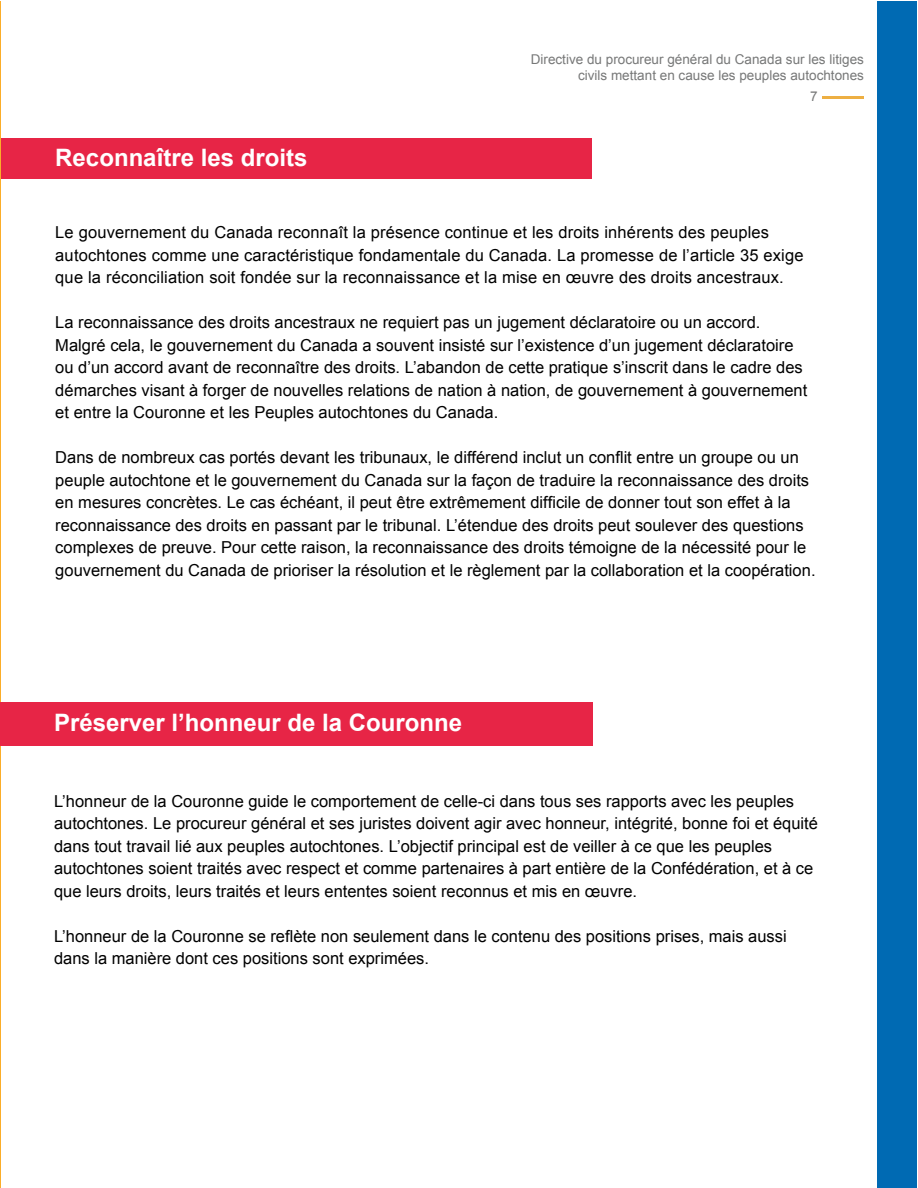
<style>
.page{position:relative;width:918px;height:1188px;background:#fff}
.page>*{position:absolute;margin:0;border:0;box-sizing:border-box;transform-origin:0 0}
.t1{font:700 24px "Arial";color:#fff}
.t2{font:16.5px/22.5px "Arial";color:#000}
.t3{font:13.5px/16.2px "Arial";color:#777878;text-align:right}
</style>
<div class="page">
<hr style="left:822px;top:97px;width:41px;height:2px;background:#edaf43">
<div style="left:878px;top:1px;width:39px;height:1186px;background:#006ab3"></div>
<div style="left:0;top:138px;width:591px;height:41px;background:#e72546"></div>
<hr style="left:0;top:1px;width:1px;height:1186px;background:#fbad29">
<div style="left:0;top:702px;width:593px;height:44px;background:#e72546"></div>
<p class="t3" style="left:531px;top:51px;width:335px">Directive du procureur général du Canada sur les litiges civils mettant en cause les peuples autochtones</p>
<h1 class="t1" style="left:55px;top:141px;width:254px">Reconnaître les droits</h1>
<p class="t3" style="left:810px;top:89px;width:9px">7</p>
<p class="t2" style="left:55px;top:221px;width:750px">Le gouvernement du Canada reconnaît la présence continue et les droits inhérents des peuples autochtones comme une caractéristique fondamentale du Canada. La promesse de l’article 35 exige que la réconciliation soit fondée sur la reconnaissance et la mise en œuvre des droits ancestraux.</p>
<p class="t2" style="left:55px;top:311px;width:754px">La reconnaissance des droits ancestraux ne requiert pas un jugement déclaratoire ou un accord.<br>Malgré cela, le gouvernement du Canada a souvent insisté sur l’existence d’un jugement déclaratoire ou d’un accord avant de reconnaître des droits. L’abandon de cette pratique s’inscrit dans le cadre des démarches visant à forger de nouvelles relations de nation à nation, de gouvernement à gouvernement et entre la Couronne et les Peuples autochtones du Canada.</p>
<p class="t2" style="left:55px;top:446px;width:762px">Dans de nombreux cas portés devant les tribunaux, le différend inclut un conflit entre un groupe ou un peuple autochtone et le gouvernement du Canada sur la façon de traduire la reconnaissance des droits en mesures concrètes. Le cas échéant, il peut être extrêmement difficile de donner tout son effet à la reconnaissance des droits en passant par le tribunal. L’étendue des droits peut soulever des questions complexes de preuve. Pour cette raison, la reconnaissance des droits témoigne de la nécessité pour le gouvernement du Canada de prioriser la résolution et le règlement par la collaboration et la coopération.</p>
<h1 class="t1" style="left:54px;top:707px;width:410px">Préserver l’honneur de la Couronne</h1>
<p class="t2" style="left:54px;top:790px;width:766px">L’honneur de la Couronne guide le comportement de celle-ci dans tous ses rapports avec les peuples autochtones. Le procureur général et ses juristes doivent agir avec honneur, intégrité, bonne foi et équité dans tout travail lié aux peuples autochtones. L’objectif principal est de veiller à ce que les peuples autochtones soient traités avec respect et comme partenaires à part entière de la Confédération, et à ce que leurs droits, leurs traités et leurs ententes soient reconnus et mis en œuvre.</p>
<p class="t2" style="left:54px;top:925px;width:734px">L’honneur de la Couronne se reflète non seulement dans le contenu des positions prises, mais aussi dans la manière dont ces positions sont exprimées.</p>
</div>
